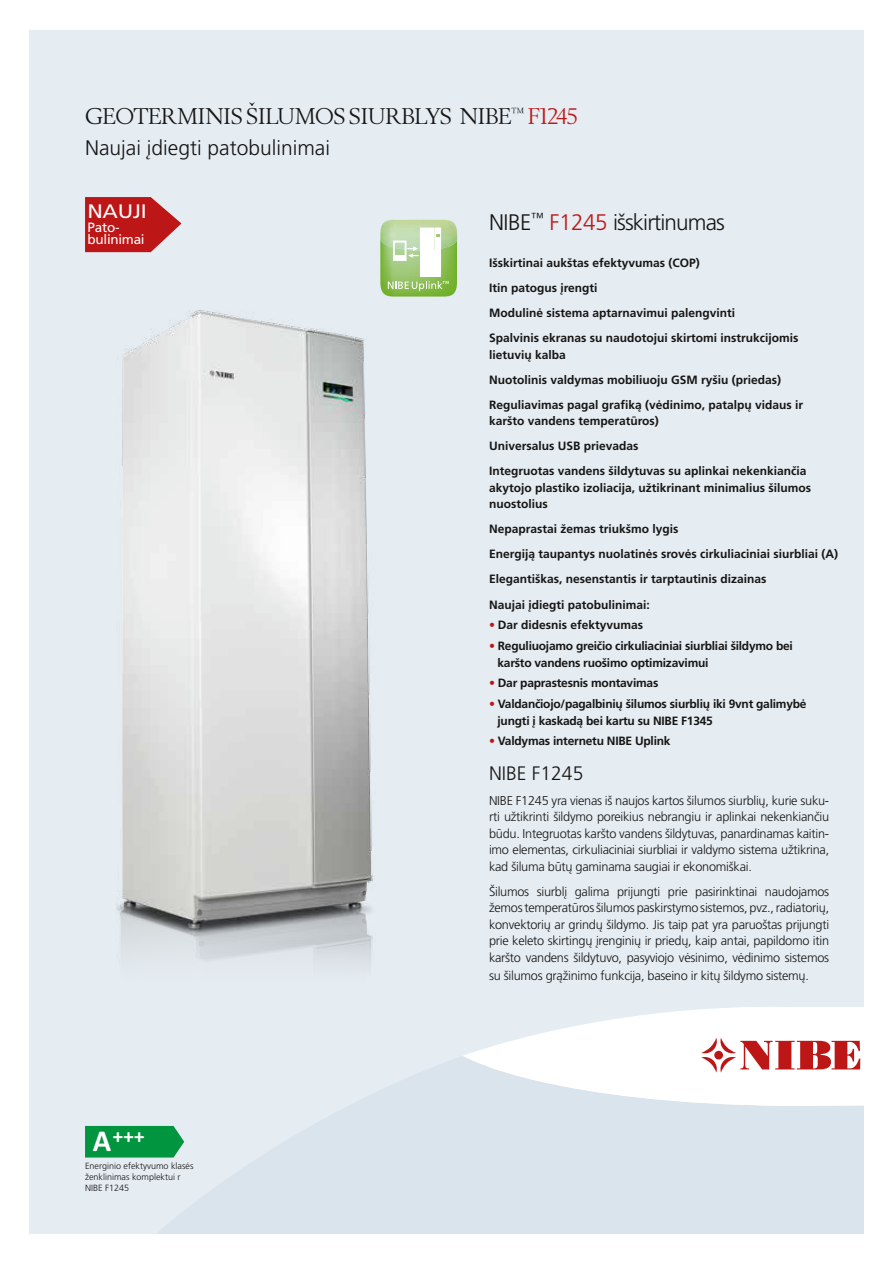
<style>
.page{position:relative;width:893px;height:1263px;background:#fff}
.page>*{position:absolute;margin:0;border:0;box-sizing:border-box;transform-origin:0 0}
.t1{font:22.5px "Berling Nova Display CE";letter-spacing:-.02em;color:#161514}
.t2{font:300 22.5px "Frutiger CE";letter-spacing:-.04em;color:#161514}
.t3{font:300 21px "Frutiger CE";color:#161514}
.t4{font:700 20.85px "Calibri";color:#fff}
.t5{font:300 19.5px "Frutiger CE";color:#161514}
.t6{font:19.5px "Frutiger CE";letter-spacing:-.02em;color:#fff;scale:1.1 1}
.t7{font:13.5px/12px "Frutiger CE";letter-spacing:-.02em;color:#fff}
.t8{font:300 12.75px/16.5px "Frutiger CE";letter-spacing:-.02em;color:#161514;text-align:justify}
.t9{font:700 12px/25px "Frutiger CE";color:#161514}
.t10{font:700 12px/16.5px "Frutiger CE";letter-spacing:-.02em;color:#161514}
.t11{font:300 9px/10.8px "Frutiger CE";color:#161514}
.s1{color:#bd1616}
.s2{font-size:30.45px}
</style>
<div class="page">
<div style="left:30px;top:30px;width:833px;height:1026px;background:#e5ecf2"></div>
<svg style="left:30px;top:1056px;width:833px;height:177px;background:#dde6ee"></svg>
<svg style="left:462px;top:1003px;width:401px;height:103px"></svg>
<svg style="left:85px;top:197px;width:96px;height:28px;background:#c23536"></svg>
<div style="left:85px;top:1126px;width:99px;height:31px;background:#00953e"></div>
<svg style="left:380px;top:220px;width:77px;height:5px"></svg>
<img style="left:30px;top:225px;width:453px;height:810px">
<h1 class="t1" style="left:85px;top:102px;width:493px">GEOTERMINIS ŠILUMOS SIURBLYS NIBE<sup>™</sup> <span class="s1">F1245</span></h1>
<h2 class="t3" style="left:85px;top:135px;width:247px">Naujai įdiegti patobulinimai</h2>
<h3 class="t6" style="left:88px;top:200px;width:55px">NAUJI</h3>
<p class="t7" style="left:88px;top:222px;width:59px">Pato&shy;bulinimai</p>
<h3 class="t4" style="left:93px;top:1123px;width:53px"><span class="s2">A</span>+++</h3>
<p class="t11" style="left:85px;top:1161px;width:110px">Energinio efektyvumo klasės ženklinimas komplektui r<br>NIBE F1245</p>
<h1 class="t2" style="left:489px;top:209px;width:237px">NIBE<sup>™</sup> <span class="s1">F1245</span> išskirtinumas</h1>
<p class="t9" style="left:489px;top:251px;width:311px">Išskirtinai aukštas efektyvumas (COP)<br>Itin patogus įrengti<br>Modulinė sistema aptarnavimui palengvinti<br>Spalvinis ekranas su naudotojui skirtomi instrukcijomis</p>
<p class="t9" style="left:489px;top:342px;width:316px">lietuvių kalba<br>Nuotolinis valdymas mobiliuoju GSM ryšiu (priedas)<br>Reguliavimas pagal grafiką (vėdinimo, patalpų vidaus ir</p>
<p class="t9" style="left:489px;top:409px;width:319px">karšto vandens temperatūros)<br>Universalus USB prievadas<br>Integruotas vandens šildytuvas su aplinkai nekenkiančia</p>
<p class="t9" style="left:489px;top:479px;width:324px;line-height:16.5px">akytojo plastiko izoliacija, užtikrinant minimalius šilumos nuostolius</p>
<p class="t9" style="left:489px;top:517px;width:351px">Nepaprastai žemas triukšmo lygis<br>Energiją taupantys nuolatinės srovės cirkuliaciniai siurbliai (A)<br>Elegantiškas, nesenstantis ir tarptautinis dizainas<br>Naujai įdiegti patobulinimai:</p>
<p class="t9" style="left:489px;top:612px;width:156px"><span class="s1">•</span> Dar didesnis efektyvumas</p>
<p class="t10" style="left:497px;top:637px;width:297px;text-indent:-9px"><span class="s1">•</span> Reguliuojamo greičio cirkuliaciniai siurbliai šildymo bei karšto vandens ruošimo optimizavimui</p>
<p class="t10" style="left:489px;top:675px;width:171px"><span class="s1">•</span> Dar paprastesnis montavimas</p>
<p class="t10" style="left:497px;top:695px;width:310px;text-indent:-9px"><span class="s1">•</span> Valdančiojo/pagalbinių šilumos siurblių iki 9vnt galimybė jungti į kaskadą bei kartu su NIBE F1345</p>
<p class="t10" style="left:489px;top:733px;width:183px"><span class="s1">•</span> Valdymas internetu NIBE Uplink</p>
<h3 class="t5" style="left:489px;top:762px;width:96px">NIBE F1245</h3>
<p class="t8" style="left:489px;top:792px;width:342px">NIBE F1245 yra vienas iš naujos kartos šilumos siurblių, kurie suku&shy;rti užtikrinti šildymo poreikius nebrangiu ir aplinkai nekenkiančiu būdu. Integruotas karšto vandens šildytuvas, panardinamas kaitin&shy;imo elementas, cirkuliaciniai siurbliai ir valdymo sistema užtikrina, kad šiluma būtų gaminama saugiai ir ekonomiškai.</p>
<p class="t8" style="left:489px;top:883px;width:342px">Šilumos siurblį galima prijungti prie pasirinktinai naudojamos žemos temperatūros šilumos paskirstymo sistemos, pvz., radiatorių, konvektorių ar grindų šildymo. Jis taip pat yra paruoštas prijungti prie keleto skirtingų įrenginių ir priedų, kaip antai, papildomo itin karšto vandens šildytuvo, pasyviojo vėsinimo, vėdinimo sistemos</p>
<p class="t8" style="left:489px;top:967px;width:321px">su šilumos grąžinimo funkcija, baseino ir kitų šildymo sistemų.</p>
</div>
